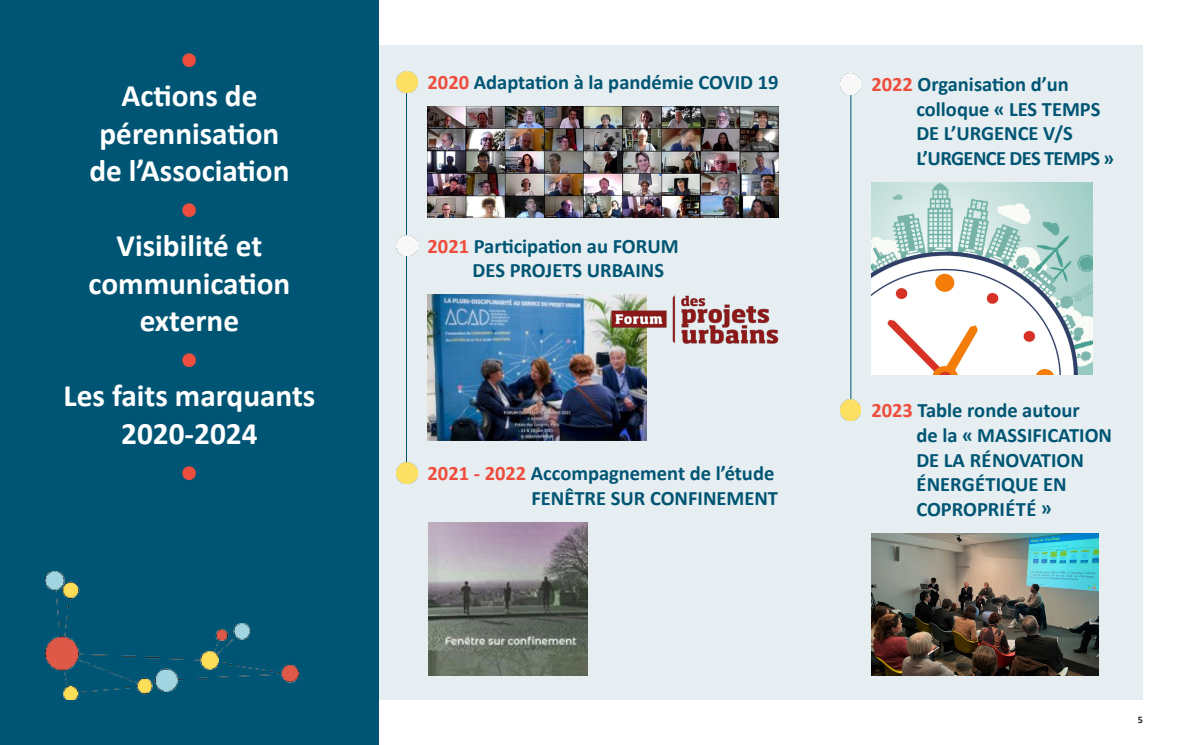
<style>
.page{position:relative;width:1188px;height:745px;background:#fff}
.page>*{position:absolute;margin:0;border:0;box-sizing:border-box;transform-origin:0 0}
.t1{font:700 31.25px/37.5px "Calibri";color:#fff;text-align:center}
.t2{font:31.25px "Calibri";color:#ef4d3d}
.t3{font:700 20.5px/24.6px "Calibri";color:#005574}
.t4{font:700 10px "Calibri";color:#231f20}
.s1{font-weight:400;color:#ef4d3d}
.s2{color:#ef4d3d}
</style>
<div class="page">
<div style="left:379px;top:45px;width:763px;height:654px;background:#e6eef1"></div>
<hr style="left:406px;top:81px;width:1px;height:391px;background:#005574">
<hr style="left:850px;top:81px;width:1px;height:329px;background:#005574">
<img style="left:396px;top:72px;width:21px;height:20px">
<img style="left:396px;top:462px;width:21px;height:21px">
<img style="left:840px;top:399px;width:20px;height:21px">
<div style="left:0;top:0;width:379px;height:744px;background:#005574"></div>
<img style="left:45px;top:570px;width:254px;height:129px">
<img style="left:871px;top:533px;width:226px;height:142px">
<img style="left:427px;top:295px;width:219px;height:145px">
<img style="left:428px;top:522px;width:159px;height:153px">
<img style="left:427px;top:107px;width:351px;height:110px">
<img style="left:871px;top:183px;width:221px;height:191px">
<img style="left:396px;top:235px;width:21px;height:20px">
<img style="left:840px;top:74px;width:20px;height:20px">
<img style="left:610px;top:295px;width:168px;height:49px">
<p class="t1" style="left:89px;top:39px;width:202px"><span class="s1">●<br></span>Actions de pérennisation de l’Association</p>
<p class="t2" style="left:180px;top:186px;width:20px">●</p>
<p class="t1" style="left:88px;top:226px;width:203px">Visibilité et communication externe</p>
<p class="t2" style="left:180px;top:336px;width:20px">●</p>
<p class="t1" style="left:63px;top:376px;width:253px">Les faits marquants</p>
<p class="t1" style="left:121px;top:414px;width:138px">2020-2024</p>
<p class="t2" style="left:180px;top:449px;width:20px">●</p>
<p class="t3" style="left:427px;top:70px;width:352px"><span class="s2">2020</span> Adaptation à la pandémie COVID 19</p>
<p class="t3" style="left:472px;top:233px;width:207px;text-indent:-45px"><span class="s2">2021</span> Participation au FORUM<br>DES PROJETS URBAINS</p>
<p class="t3" style="left:427px;top:460px;width:352px;text-align:right"><span class="s2">2021 - 2022</span> Accompagnement de l’étude<br>FENÊTRE SUR CONFINEMENT</p>
<p class="t3" style="left:916px;top:72px;width:199px;text-indent:-45px"><span class="s2">2022</span> Organisation d’un colloque « LES TEMPS<br>DE L’URGENCE V/S<br>L’URGENCE DES TEMPS »</p>
<p class="t3" style="left:916px;top:397px;width:197px;text-indent:-45px"><span class="s2">2023</span> Table ronde autour<br>de la « MASSIFICATION<br>DE LA RÉNOVATION</p>
<p class="t3" style="left:916px;top:471px;width:152px">ÉNERGÉTIQUE EN<br>COPROPRIÉTÉ »</p>
<p class="t4" style="left:1137px;top:711px;width:7px">5</p>
</div>
